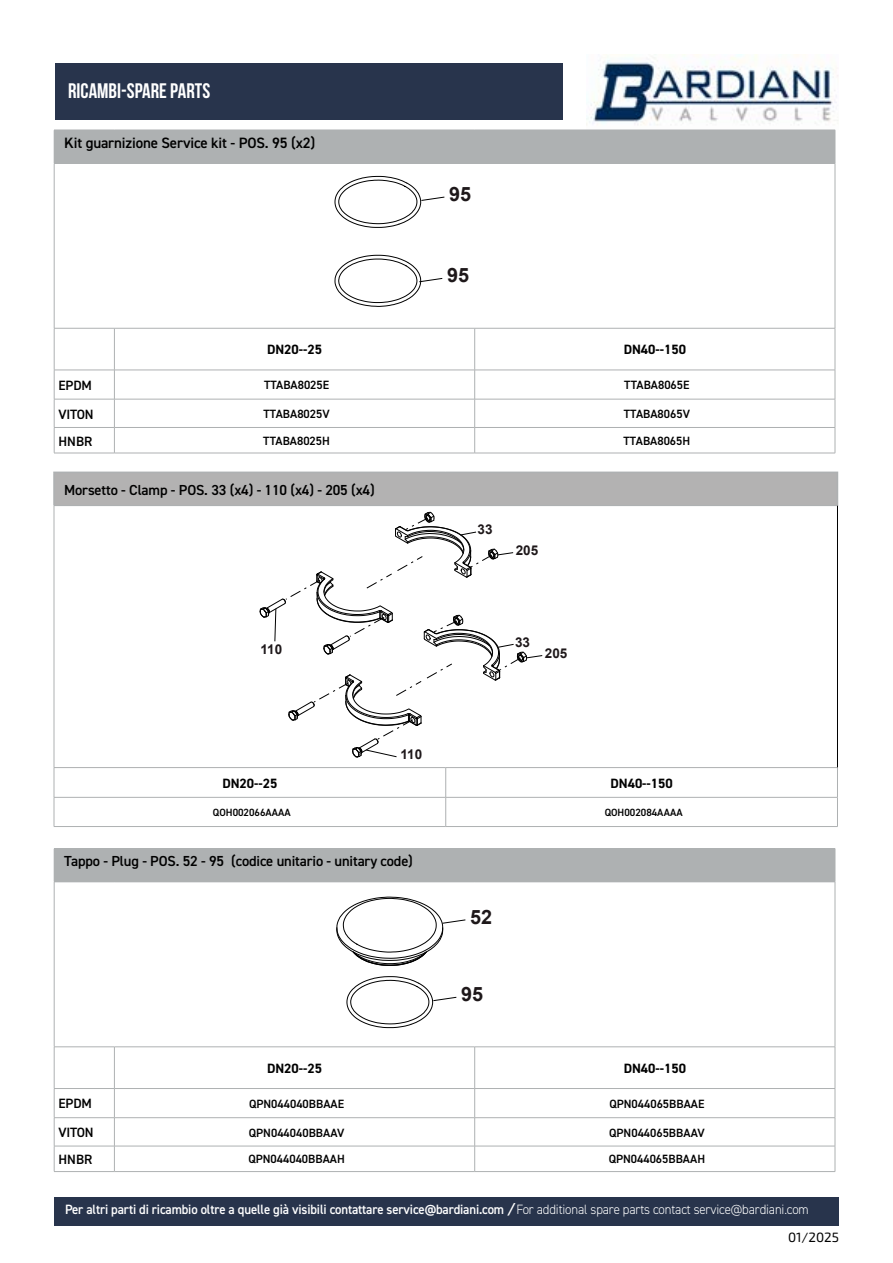
<style>
.page{position:relative;width:893px;height:1263px;background:#fff}
.page>*{position:absolute;margin:0;border:0;box-sizing:border-box;transform-origin:0 0}
.t1{font:700 21px "Bebas Neue";color:#fff}
.t2{font:700 19.8px "Arial";color:#1e181a}
.t3{font:600 15px "DIN2014";letter-spacing:-.01em;color:#000}
.t4{font:600 14.55px "DIN2014";letter-spacing:-.01em;color:#000}
.t5{font:600 13.5px "DIN2014";letter-spacing:-.01em;color:#fff;scale:.95 1}
.t6{font:700 13.5px "DIN2014";color:#000}
.t7{font:600 13.5px "DIN2014";letter-spacing:-.01em;color:#000}
.t8{font:700 13.5px "Arial";color:#1e181a}
.t9{font:13.5px "Exo Soft";color:#000}
.t10{font:600 12px "DIN2014";color:#000}
.t11{font:600 10.5px "DIN2014";color:#000}
.s1{font-weight:700;font-style:italic}
.s2{font-weight:300}
</style>
<div class="page">
<img style="left:587px;top:54px;width:251px;height:76px">
<div style="left:55px;top:64px;width:508px;height:56px;background:#28344c"></div>
<div style="left:54px;top:1197px;width:785px;height:29px;background:#28344c"></div>
<div style="left:54px;top:130px;width:781px;height:33px;background:#aeb1b2"></div>
<hr style="left:54px;top:399px;width:60px;height:1px;background:#aeb1b2">
<hr style="left:54px;top:427px;width:60px;height:1px;background:#aeb1b2">
<svg style="left:54px;top:371px;width:1px;height:82px"></svg>
<svg style="left:114px;top:371px;width:1px;height:82px"></svg>
<svg style="left:474px;top:371px;width:1px;height:82px"></svg>
<svg style="left:835px;top:370px;width:1px;height:83px"></svg>
<hr style="left:54px;top:453px;width:60px;height:1px;background:#aeb1b2">
<hr style="left:835px;top:130px;width:1px;height:33px;background:#aeb1b2">
<hr style="left:54px;top:163px;width:60px;height:1px;background:#aeb1b2">
<hr style="left:54px;top:163px;width:1px;height:165px;background:#aeb1b2">
<hr style="left:114px;top:163px;width:361px;height:1px;background:#aeb1b2">
<hr style="left:475px;top:163px;width:360px;height:1px;background:#aeb1b2">
<hr style="left:835px;top:163px;width:1px;height:165px;background:#aeb1b2">
<hr style="left:54px;top:328px;width:60px;height:1px;background:#aeb1b2">
<hr style="left:54px;top:328px;width:1px;height:42px;background:#aeb1b2">
<hr style="left:114px;top:328px;width:361px;height:1px;background:#aeb1b2">
<hr style="left:114px;top:328px;width:1px;height:42px;background:#aeb1b2">
<hr style="left:475px;top:328px;width:360px;height:1px;background:#aeb1b2">
<hr style="left:474px;top:328px;width:1px;height:42px;background:#aeb1b2">
<hr style="left:835px;top:328px;width:1px;height:42px;background:#aeb1b2">
<hr style="left:54px;top:370px;width:60px;height:1px;background:#aeb1b2">
<hr style="left:114px;top:370px;width:361px;height:1px;background:#aeb1b2">
<hr style="left:475px;top:370px;width:360px;height:1px;background:#aeb1b2">
<hr style="left:114px;top:399px;width:361px;height:1px;background:#aeb1b2">
<hr style="left:475px;top:399px;width:360px;height:1px;background:#aeb1b2">
<hr style="left:114px;top:427px;width:361px;height:1px;background:#aeb1b2">
<hr style="left:475px;top:427px;width:360px;height:1px;background:#aeb1b2">
<hr style="left:114px;top:453px;width:361px;height:1px;background:#aeb1b2">
<hr style="left:475px;top:453px;width:360px;height:1px;background:#aeb1b2">
<div style="left:54px;top:472px;width:783px;height:34px;background:#b3b2b2"></div>
<hr style="left:837px;top:473px;width:1px;height:32px;background:#aeb1b2">
<hr style="left:54px;top:505px;width:392px;height:1px;background:#aeb1b2">
<hr style="left:446px;top:505px;width:392px;height:1px;background:#aeb1b2">
<hr style="left:54px;top:767px;width:392px;height:1px;background:#aeb1b2">
<hr style="left:446px;top:767px;width:392px;height:1px;background:#aeb1b2">
<hr style="left:54px;top:797px;width:392px;height:1px;background:#aeb1b2">
<svg style="left:54px;top:768px;width:1px;height:58px"></svg>
<hr style="left:446px;top:797px;width:392px;height:1px;background:#aeb1b2">
<svg style="left:445px;top:768px;width:1px;height:58px"></svg>
<svg style="left:837px;top:768px;width:1px;height:58px"></svg>
<hr style="left:54px;top:826px;width:392px;height:1px;background:#aeb1b2">
<hr style="left:446px;top:826px;width:392px;height:1px;background:#aeb1b2">
<hr style="left:53px;top:472px;width:393px;height:1px;background:#aeb1b2">
<hr style="left:53px;top:473px;width:2px;height:32px;background:#aeb1b2">
<hr style="left:446px;top:472px;width:392px;height:1px;background:#aeb1b2">
<hr style="left:54px;top:506px;width:1px;height:261px;background:#aeb1b2">
<hr style="left:837px;top:506px;width:1px;height:261px;background:#000">
<svg style="left:334px;top:255px;width:109px;height:52px"></svg>
<svg style="left:334px;top:176px;width:111px;height:52px"></svg>
<svg style="left:260px;top:512px;width:283px;height:246px"></svg>
<svg style="left:336px;top:896px;width:130px;height:70px"></svg>
<svg style="left:346px;top:976px;width:111px;height:52px"></svg>
<div style="left:54px;top:848px;width:781px;height:34px;background:#aeb1b2"></div>
<hr style="left:54px;top:1117px;width:60px;height:1px;background:#aeb1b2">
<hr style="left:54px;top:1146px;width:60px;height:1px;background:#aeb1b2">
<svg style="left:54px;top:1089px;width:1px;height:82px"></svg>
<svg style="left:114px;top:1089px;width:1px;height:82px"></svg>
<svg style="left:474px;top:1089px;width:1px;height:82px"></svg>
<svg style="left:835px;top:1089px;width:1px;height:82px"></svg>
<hr style="left:54px;top:1171px;width:60px;height:1px;background:#aeb1b2">
<hr style="left:835px;top:849px;width:1px;height:33px;background:#aeb1b2">
<hr style="left:54px;top:882px;width:1px;height:165px;background:#aeb1b2">
<hr style="left:835px;top:882px;width:1px;height:165px;background:#aeb1b2">
<hr style="left:54px;top:1046px;width:60px;height:1px;background:#aeb1b2">
<hr style="left:54px;top:1047px;width:1px;height:41px;background:#aeb1b2">
<hr style="left:114px;top:1046px;width:361px;height:1px;background:#aeb1b2">
<hr style="left:114px;top:1047px;width:1px;height:41px;background:#aeb1b2">
<hr style="left:475px;top:1046px;width:360px;height:1px;background:#aeb1b2">
<hr style="left:474px;top:1047px;width:1px;height:41px;background:#aeb1b2">
<hr style="left:835px;top:1047px;width:1px;height:41px;background:#aeb1b2">
<hr style="left:54px;top:1088px;width:60px;height:1px;background:#aeb1b2">
<hr style="left:114px;top:1088px;width:361px;height:1px;background:#aeb1b2">
<hr style="left:475px;top:1088px;width:360px;height:1px;background:#aeb1b2">
<hr style="left:114px;top:1117px;width:361px;height:1px;background:#aeb1b2">
<hr style="left:475px;top:1117px;width:360px;height:1px;background:#aeb1b2">
<hr style="left:114px;top:1146px;width:361px;height:1px;background:#aeb1b2">
<hr style="left:475px;top:1146px;width:360px;height:1px;background:#aeb1b2">
<hr style="left:114px;top:1171px;width:361px;height:1px;background:#aeb1b2">
<hr style="left:475px;top:1171px;width:360px;height:1px;background:#aeb1b2">
<h1 class="t1" style="left:68px;top:79px;width:144px">RICAMBI-SPARE PARTS</h1>
<p class="t3" style="left:64px;top:133px;width:252px">Kit guarnizione Service kit - POS. 95 (x2)</p>
<h2 class="t2" style="left:449px;top:180px;width:24px">95</h2>
<h2 class="t2" style="left:447px;top:261px;width:24px">95</h2>
<p class="t6" style="left:267px;top:341px;width:57px">DN20--25</p>
<p class="t6" style="left:624px;top:341px;width:64px">DN40--150</p>
<p class="t7" style="left:58px;top:376px;width:35px">EPDM</p>
<p class="t10" style="left:264px;top:377px;width:67px">TTABA8025E</p>
<p class="t10" style="left:624px;top:377px;width:67px">TTABA8065E</p>
<p class="t7" style="left:59px;top:405px;width:37px">VITON</p>
<p class="t10" style="left:264px;top:406px;width:68px">TTABA8025V</p>
<p class="t10" style="left:624px;top:406px;width:68px">TTABA8065V</p>
<p class="t7" style="left:59px;top:432px;width:35px">HNBR</p>
<p class="t10" style="left:263px;top:433px;width:68px">TTABA8025H</p>
<p class="t10" style="left:624px;top:433px;width:68px">TTABA8065H</p>
<p class="t4" style="left:64px;top:480px;width:312px">Morsetto - Clamp - POS. 33 (x4) - 110 (x4) - 205 (x4)</p>
<p class="t8" style="left:260px;top:639px;width:23px">110</p>
<p class="t8" style="left:400px;top:745px;width:23px">110</p>
<p class="t8" style="left:478px;top:520px;width:17px">33</p>
<p class="t8" style="left:516px;top:541px;width:24px">205</p>
<p class="t8" style="left:515px;top:632px;width:17px">33</p>
<p class="t8" style="left:545px;top:644px;width:24px">205</p>
<p class="t6" style="left:222px;top:774px;width:57px">DN20--25</p>
<p class="t6" style="left:610px;top:774px;width:64px">DN40--150</p>
<p class="t11" style="left:213px;top:805px;width:79px">QOH002066AAAA</p>
<p class="t11" style="left:605px;top:805px;width:79px">QOH002084AAAA</p>
<p class="t4" style="left:64px;top:851px;width:350px">Tappo - Plug - POS. 52 - 95 (codice unitario - unitary code)</p>
<h2 class="t2" style="left:470px;top:903px;width:24px">52</h2>
<h2 class="t2" style="left:461px;top:980px;width:24px">95</h2>
<p class="t6" style="left:267px;top:1059px;width:57px">DN20--25</p>
<p class="t6" style="left:624px;top:1059px;width:64px">DN40--150</p>
<p class="t7" style="left:58px;top:1095px;width:35px">EPDM</p>
<p class="t10" style="left:249px;top:1096px;width:97px">QPN044040BBAAE</p>
<p class="t10" style="left:609px;top:1096px;width:97px">QPN044065BBAAE</p>
<p class="t7" style="left:59px;top:1123px;width:37px">VITON</p>
<p class="t10" style="left:249px;top:1124px;width:97px">QPN044040BBAAV</p>
<p class="t10" style="left:609px;top:1124px;width:97px">QPN044065BBAAV</p>
<p class="t7" style="left:59px;top:1150px;width:35px">HNBR</p>
<p class="t10" style="left:248px;top:1151px;width:98px">QPN044040BBAAH</p>
<p class="t10" style="left:609px;top:1151px;width:98px">QPN044065BBAAH</p>
<p class="t5" style="left:65px;top:1200px;width:784px">Per altri parti di ricambio oltre a quelle già visibili contattare service@bardiani.com <span class="s1">/</span> <span class="s2">For additional spare parts contact service@bardiani.com</span></p>
<p class="t9" style="left:788px;top:1229px;width:52px">01/2025</p>
</div>
